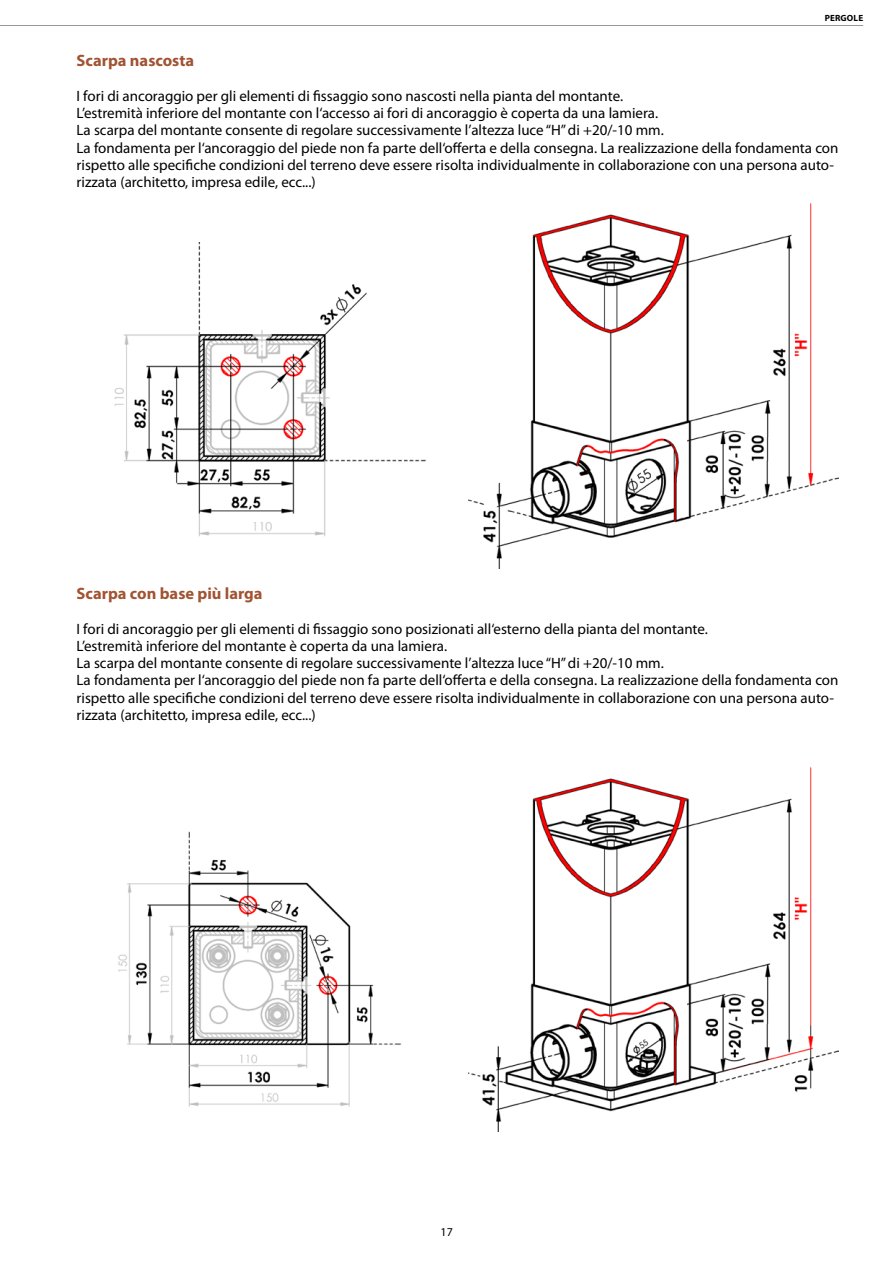
<style>
.page{position:relative;width:893px;height:1263px;background:#fff}
.page>*{position:absolute;margin:0;border:0;box-sizing:border-box;transform-origin:0 0}
.t1{font:700 16.5px "Myriad Pro";color:#a15332}
.t2{font:15px/17.2px "Myriad Pro";color:#000}
.t3{font:12px "Myriad Pro";color:#000}
.t4{font:700 9px "Myriad Pro";letter-spacing:.02em;color:#000}
</style>
<div class="page">
<hr style="left:0;top:25px;width:863px;height:1px;background:#9b9998">
<img style="left:114px;top:242px;width:312px;height:295px">
<img style="left:118px;top:831px;width:283px;height:276px">
<img style="left:468px;top:203px;width:371px;height:365px">
<img style="left:468px;top:767px;width:371px;height:365px">
<p class="t4" style="left:825px;top:12px;width:40px">PERGOLE</p>
<p class="t1" style="left:77px;top:50px;width:119px">Scarpa nascosta</p>
<p class="t2" style="left:77px;top:87px;width:763px">I fori di ancoraggio per gli elementi di fissaggio sono nascosti nella pianta del montante.<br>L’estremità inferiore del montante con l‘accesso ai fori di ancoraggio è coperta da una lamiera.<br>La scarpa del montante consente di regolare successivamente l’altezza luce “H” di +20/-10 mm.<br>La fondamenta per l‘ancoraggio del piede non fa parte dell‘offerta e della consegna. La realizzazione della fondamenta con rispetto alle specifiche condizioni del terreno deve essere risolta individualmente in collaborazione con una persona auto&shy;rizzata (architetto, impresa edile, ecc...)</p>
<p class="t1" style="left:77px;top:583px;width:188px">Scarpa con base più larga</p>
<p class="t2" style="left:77px;top:620px;width:763px">I fori di ancoraggio per gli elementi di fissaggio sono posizionati all‘esterno della pianta del montante.<br>L’estremità inferiore del montante è coperta da una lamiera.<br>La scarpa del montante consente di regolare successivamente l’altezza luce “H” di +20/-10 mm.<br>La fondamenta per l‘ancoraggio del piede non fa parte dell‘offerta e della consegna. La realizzazione della fondamenta con rispetto alle specifiche condizioni del terreno deve essere risolta individualmente in collaborazione con una persona auto&shy;rizzata (architetto, impresa edile, ecc...)</p>
<p class="t3" style="left:440px;top:1225px;width:14px">17</p>
</div>
